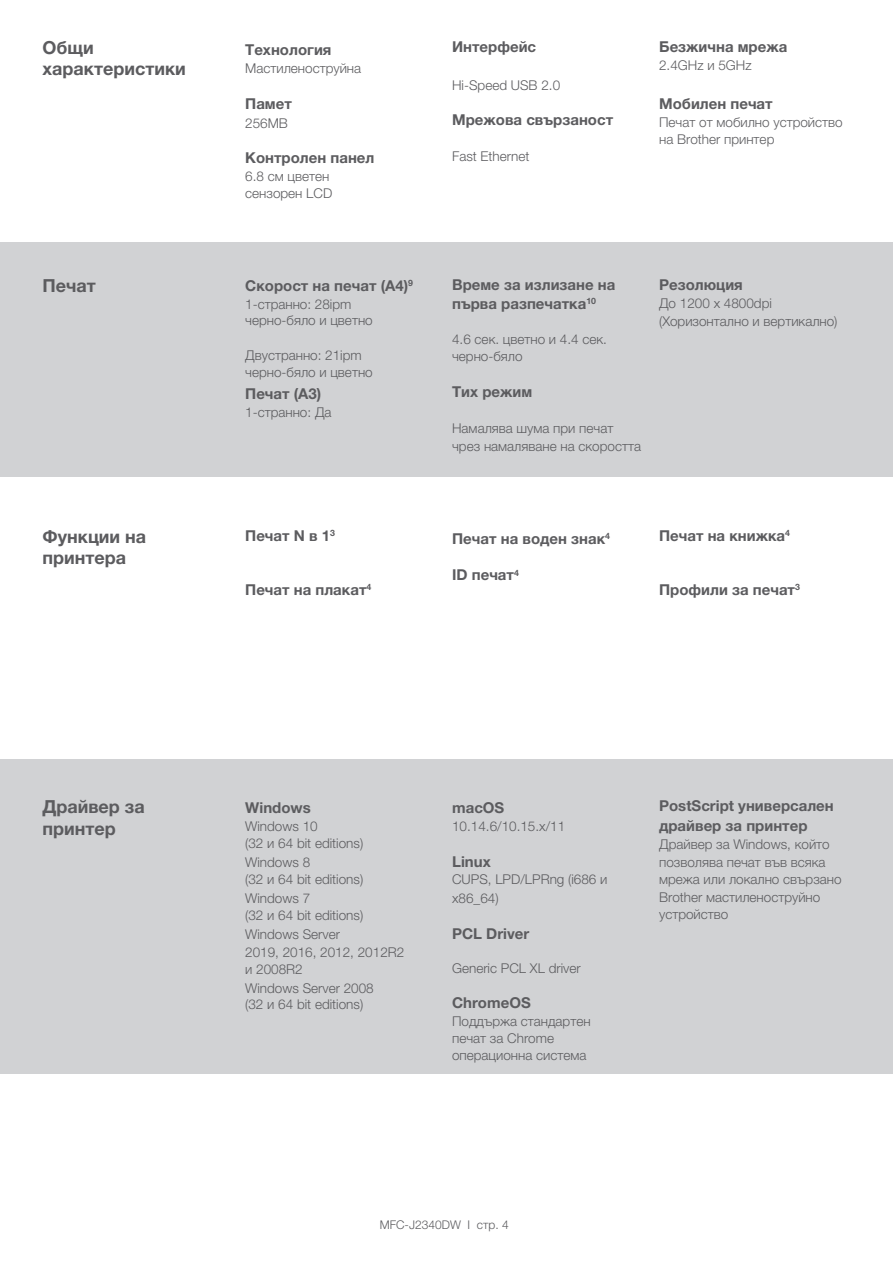
<style>
.page{position:relative;width:893px;height:1263px;background:#fff}
.page>*{position:absolute;margin:0;border:0;box-sizing:border-box;transform-origin:0 0}
.t1{font:700 18px/21.6px "Helvetica Neue LTW1 G";color:#5c5c5f}
.t2{font:700 15px/19px "Helvetica Neue LTW1 G";color:#5c5c5f}
.t3{font:300 13.5px/16.8px "Helvetica Neue LTW1 G";color:#5c5c5f}
.t4{font:300 12px "Helvetica Neue LTW1 G";color:#5c5c5f}
</style>
<div class="page">
<div style="left:0;top:242px;width:893px;height:235px;background:#d1d2d4"></div>
<div style="left:0;top:759px;width:893px;height:314px;background:#d1d2d4"></div>
<h1 class="t1" style="left:43px;top:37px;width:145px">Общи характеристики</h1>
<p class="t2" style="left:245px;top:40px;width:88px">Технология</p>
<p class="t3" style="left:245px;top:60px;width:117px">Мастиленоструйна</p>
<p class="t2" style="left:245px;top:94px;width:48px">Памет</p>
<p class="t3" style="left:245px;top:115px;width:44px">256MB</p>
<p class="t2" style="left:245px;top:148px;width:131px">Контролен панел</p>
<p class="t3" style="left:245px;top:168px;width:89px">6.8 см цветен сензорен LCD</p>
<h1 class="t1" style="left:43px;top:275px;width:55px">Печат</h1>
<p class="t2" style="left:245px;top:276px;width:169px">Скорост на печат (A4)<sup>9</sup></p>
<p class="t3" style="left:245px;top:296px;width:129px">1-странно: 28ipm черно-бяло и цветно</p>
<p class="t3" style="left:245px;top:346px;width:129px">Двустранно: 21ipm черно-бяло и цветно</p>
<p class="t2" style="left:245px;top:384px;width:78px">Печат (A3)</p>
<p class="t3" style="left:245px;top:404px;width:88px">1-странно: Да</p>
<h1 class="t1" style="left:43px;top:525px;width:105px">Функции на принтера</h1>
<p class="t2" style="left:245px;top:526px;width:91px">Печат N в 1<sup>3</sup></p>
<p class="t2" style="left:245px;top:580px;width:128px">Печат на плакат<sup>4</sup></p>
<p class="t2" style="left:452px;top:37px;width:86px">Интерфейс</p>
<p class="t3" style="left:452px;top:77px;width:110px">Hi-Speed USB 2.0</p>
<p class="t2" style="left:452px;top:110px;width:163px">Мрежова свързаност</p>
<p class="t3" style="left:452px;top:148px;width:79px">Fast Ethernet</p>
<p class="t2" style="left:659px;top:37px;width:130px">Безжична мрежа</p>
<p class="t3" style="left:659px;top:57px;width:94px">2.4GHz и 5GHz</p>
<p class="t2" style="left:659px;top:94px;width:115px">Мобилен печат</p>
<p class="t3" style="left:659px;top:113px;width:185px;line-height:17.4px">Печат от мобилно устройство на Brother принтер</p>
<p class="t2" style="left:452px;top:275px;width:165px">Време за излизане на първа разпечатка<sup>10</sup></p>
<p class="t3" style="left:452px;top:330px;width:156px;line-height:17.2px">4.6 сек. цветно и 4.4 сек. черно-бяло</p>
<p class="t2" style="left:452px;top:382px;width:82px">Тих режим</p>
<p class="t3" style="left:452px;top:419px;width:190px;line-height:17.7px">Намалява шума при печат чрез намаляване на скоростта</p>
<p class="t2" style="left:659px;top:275px;width:85px">Резолюция</p>
<p class="t3" style="left:659px;top:295px;width:180px;line-height:17.7px">До 1200 x 4800dpi (Хоризонтално и вертикално)</p>
<p class="t2" style="left:452px;top:529px;width:159px">Печат на воден знак<sup>4</sup></p>
<p class="t2" style="left:452px;top:565px;width:68px">ID печат<sup>4</sup></p>
<p class="t2" style="left:659px;top:526px;width:132px">Печат на книжка<sup>4</sup></p>
<p class="t2" style="left:659px;top:580px;width:142px">Профили за печат<sup>3</sup></p>
<h1 class="t1" style="left:43px;top:796px;width:104px">Драйвер за принтер</h1>
<p class="t2" style="left:245px;top:798px;width:67px">Windows</p>
<p class="t3" style="left:245px;top:818px;width:120px">Windows 10<br>(32 и 64 bit editions)</p>
<p class="t3" style="left:245px;top:854px;width:120px">Windows 8<br>(32 и 64 bit editions)</p>
<p class="t3" style="left:245px;top:890px;width:120px">Windows 7<br>(32 и 64 bit editions)</p>
<p class="t3" style="left:245px;top:925px;width:161px;line-height:17.4px">Windows Server<br>2019, 2016, 2012, 2012R2 и 2008R2</p>
<p class="t3" style="left:245px;top:979px;width:130px">Windows Server 2008 (32 и 64 bit editions)</p>
<p class="t2" style="left:452px;top:798px;width:54px">macOS</p>
<p class="t3" style="left:452px;top:818px;width:115px">10.14.6/10.15.x/11</p>
<p class="t2" style="left:452px;top:852px;width:40px">Linux</p>
<p class="t3" style="left:452px;top:870px;width:157px;line-height:18.8px">CUPS, LPD/LPRng (i686 и x86_64)</p>
<p class="t2" style="left:452px;top:924px;width:79px">PCL Driver</p>
<p class="t3" style="left:452px;top:960px;width:130px">Generic PCL XL driver</p>
<p class="t2" style="left:452px;top:993px;width:80px">ChromeOS</p>
<p class="t3" style="left:452px;top:1012px;width:140px">Поддържа стандартен печат за Chrome операционна система</p>
<p class="t2" style="left:659px;top:796px;width:176px;line-height:19.5px">PostScript универсален драйвер за принтер</p>
<p class="t3" style="left:659px;top:835px;width:184px;line-height:17.5px">Драйвер за Windows, който позволява печат във всяка мрежа или локално свързано<br>Brother мастиленоструйно устройство</p>
<p class="t4" style="left:380px;top:1217px;width:130px">MFC-J2340DW I стр. 4</p>
</div>
